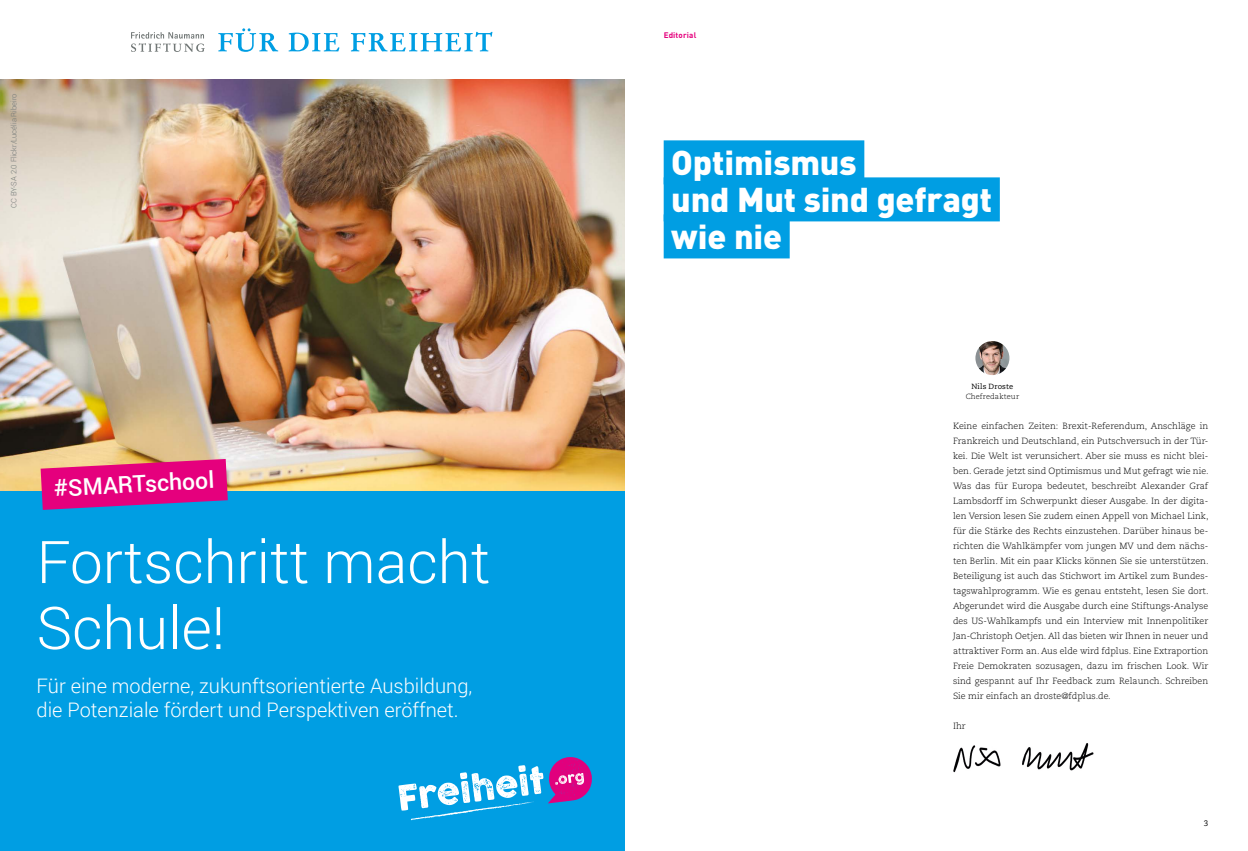
<style>
.page{position:relative;width:1248px;height:851px;background:#fff}
.page>*{position:absolute;margin:0;border:0;box-sizing:border-box;transform-origin:0 0}
.t1{font:300 58.9px/65.9px "Roboto";color:#fff}
.t2{font:900 34px/37px "DIN";letter-spacing:-.005em;color:#fff}
.t3{font:500 23.1px "Roboto";color:#fff}
.t4{font:300 20px/24px "Roboto";color:#fff}
.t5{font:300 9px/15px "Caecilia LT Std";color:#000;text-align:justify}
.t6{font:700 8px "DIN";letter-spacing:.015em;color:#e5007d}
.t7{font:8px "Caecilia LT Std";color:#000}
.t8{font:300 7.5px "Roboto";color:#717776}
.t9{font:300 7.5px "Caecilia LT Std";letter-spacing:.015em;color:#000}
.t10{font:7.5px "Caecilia LT Std";letter-spacing:.02em;color:#000}
</style>
<div class="page">
<div style="left:663px;top:140px;width:201px;height:44px;background:#009ee3"></div>
<div style="left:663px;top:177px;width:336px;height:44px;background:#009ee3"></div>
<div style="left:663px;top:214px;width:126px;height:44px;background:#009ee3"></div>
<img style="left:975px;top:341px;width:34px;height:34px;border-radius:17px">
<svg style="left:131px;top:32px;width:74px;height:20px"></svg>
<svg style="left:218px;top:28px;width:274px;height:24px"></svg>
<div style="left:0;top:105px;width:624px;height:745px;background:#009ee3"></div>
<img style="left:0;top:79px;width:624px;height:411px">
<svg style="left:398px;top:757px;width:194px;height:63px"></svg>
<svg style="left:41px;top:459px;width:187px;height:51px;background:#ce2388"></svg>
<img style="left:953px;top:743px;width:141px;height:30px">
<p class="t8" style="left:9px;top:208px;width:116px;rotate:-90deg">CC BY-SA 2.0 Flickr/Lucélia Ribeiro</p>
<h3 class="t3" style="left:53px;top:472px;width:162px;rotate:-3deg">#SMARTschool</h3>
<h1 class="t1" style="left:37px;top:527px;width:455px">Fortschritt macht<br>Schule!</h1>
<h3 class="t4" style="left:37px;top:673px;width:437px">Für eine moderne, zukunftsorientierte Ausbildung, die Potenziale fördert und Perspektiven eröffnet.</h3>
<p class="t6" style="left:663px;top:30px;width:34px">Editorial</p>
<h2 class="t2" style="left:671px;top:142px;width:322px">Optimismus<br>und Mut sind gefragt wie nie</h2>
<p class="t10" style="left:971px;top:382px;width:43px">Nils Droste</p>
<p class="t9" style="left:965px;top:392px;width:55px">Chefredakteur</p>
<p class="t5" style="left:952px;top:418px;width:257px">Keine einfachen Zeiten: Brexit-Referendum, Anschläge in Frankreich und Deutschland, ein Putschversuch in der Tür&shy;kei. Die Welt ist verunsichert. Aber sie muss es nicht blei&shy;ben. Gerade jetzt sind Optimismus und Mut gefragt wie nie.<br>Was das für Europa bedeutet, beschreibt Alexander Graf Lambsdorff im Schwerpunkt dieser Ausgabe. In der digita&shy;len Version lesen Sie zudem einen Appell von Michael Link, für die Stärke des Rechts einzustehen. Darüber hinaus be&shy;richten die Wahlkämpfer vom jungen MV und dem nächs&shy;ten Berlin. Mit ein paar Klicks können Sie sie unterstützen.<br>Beteiligung ist auch das Stichwort im Artikel zum Bundes&shy;tagswahlprogramm. Wie es genau entsteht, lesen Sie dort.<br>Abgerundet wird die Ausgabe durch eine Stiftungs-Analyse des US-Wahlkampfs und ein Interview mit Innenpolitiker Jan-Christoph Oetjen. All das bieten wir Ihnen in neuer und attraktiver Form an. Aus elde wird fdplus. Eine Extraportion Freie Demokraten sozusagen, dazu im frischen Look. Wir sind gespannt auf Ihr Feedback zum Relaunch. Schreiben Sie mir einfach an droste@fdplus.de.</p>
<p class="t5" style="left:952px;top:718px;width:14px">Ihr</p>
<p class="t7" style="left:1203px;top:818px;width:6px">3</p>
</div>
